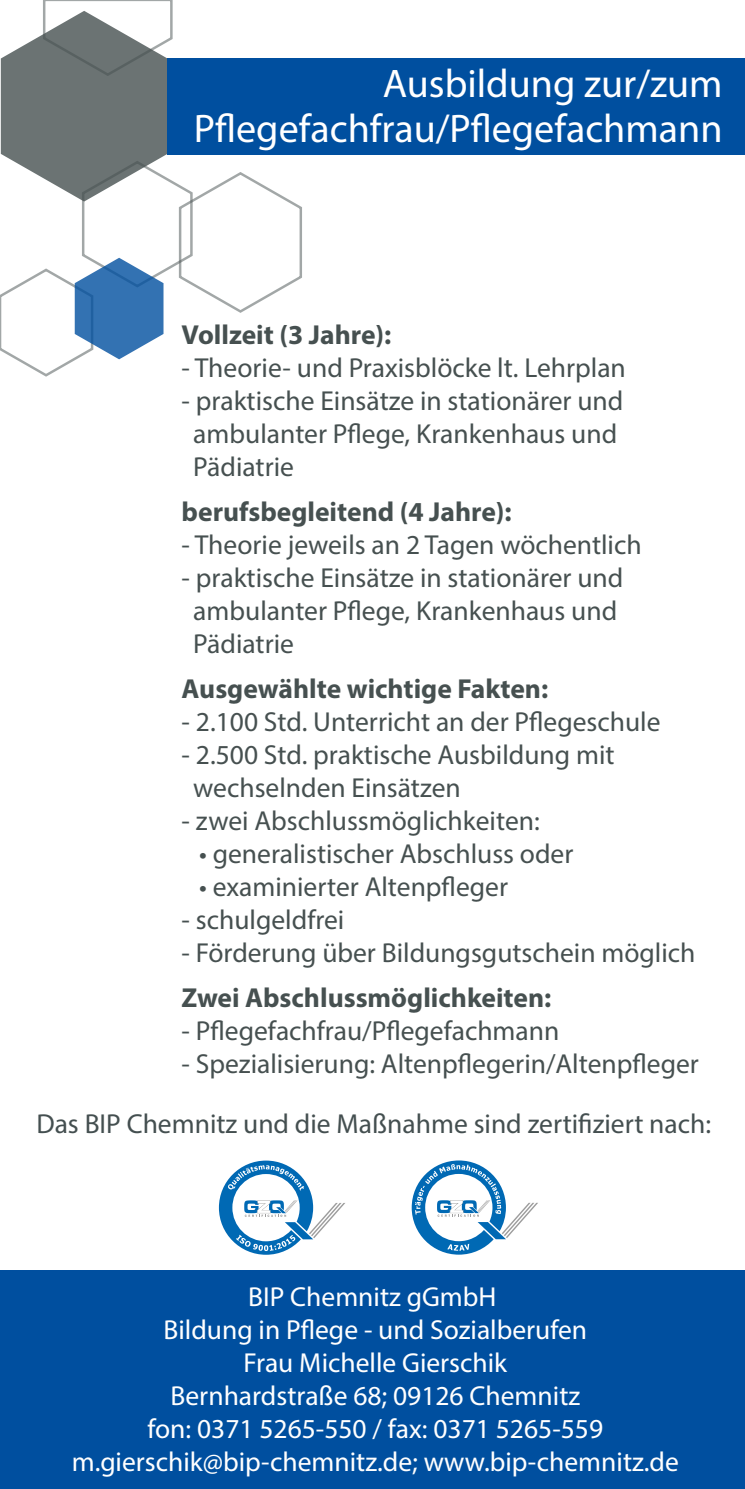
<style>
.page{position:relative;width:745px;height:1489px;background:#fff}
.page>*{position:absolute;margin:0;border:0;box-sizing:border-box;transform-origin:0 0}
.t1{font:40px/45px "Myriad Pro";color:#fff;text-align:right}
.t2{font:27.5px/33px "Myriad Pro";color:#465050}
.t3{font:27.5px/33px "Myriad Pro";color:#fff;text-align:center}
.t4{font:700 27.5px "Myriad Pro";color:#465050}
.t5{font:27.5px "Myriad Pro";color:#444f50}
</style>
<div class="page">
<svg style="left:0;top:0;width:302px;height:376px"></svg>
<div style="left:0;top:1270px;width:744px;height:218px;background:#004f9f"></div>
<div style="left:167px;top:58px;width:577px;height:96px;background:#004f9f"></div>
<svg style="left:219px;top:1160px;width:126px;height:94px"></svg>
<svg style="left:411px;top:1160px;width:127px;height:94px"></svg>
<h1 class="t1" style="left:194px;top:65px;width:530px">Ausbildung zur/zum<br>Pflegefachfrau/Pflegefachmann</h1>
<p class="t4" style="left:181px;top:324px;width:211px">Vollzeit (3 Jahre):</p>
<p class="t2" style="left:181px;top:353px;width:445px">- Theorie- und Praxisblöcke lt. Lehrplan</p>
<p class="t2" style="left:193px;top:386px;width:431px;text-indent:-12px">- praktische Einsätze in stationärer und ambulanter Pflege, Krankenhaus und<br>Pädiatrie</p>
<p class="t4" style="left:181px;top:501px;width:331px">berufsbegleitend (4 Jahre):</p>
<p class="t2" style="left:181px;top:530px;width:461px">- Theorie jeweils an 2 Tagen wöchentlich</p>
<p class="t2" style="left:193px;top:563px;width:431px;text-indent:-12px">- praktische Einsätze in stationärer und ambulanter Pflege, Krankenhaus und<br>Pädiatrie</p>
<p class="t4" style="left:181px;top:678px;width:368px">Ausgewählte wichtige Fakten:</p>
<p class="t2" style="left:181px;top:707px;width:480px">- 2.100 Std. Unterricht an der Pflegeschule</p>
<p class="t2" style="left:193px;top:740px;width:422px;text-indent:-12px">- 2.500 Std. praktische Ausbildung mit wechselnden Einsätzen</p>
<p class="t2" style="left:181px;top:806px;width:359px">- zwei Abschlussmöglichkeiten:</p>
<p class="t2" style="left:199px;top:839px;width:375px">• generalistischer Abschluss oder</p>
<p class="t2" style="left:199px;top:872px;width:310px">• examinierter Altenpfleger</p>
<p class="t2" style="left:181px;top:905px;width:164px">- schulgeldfrei</p>
<p class="t2" style="left:181px;top:938px;width:515px">- Förderung über Bildungsgutschein möglich</p>
<p class="t4" style="left:181px;top:987px;width:371px">Zwei Abschlussmöglichkeiten:</p>
<p class="t2" style="left:181px;top:1016px;width:379px">- Pflegefachfrau/Pflegefachmann</p>
<p class="t2" style="left:181px;top:1049px;width:518px">- Spezialisierung: Altenpflegerin/Altenpfleger</p>
<p class="t5" style="left:36px;top:1113px;width:675px">Das BIP Chemnitz und die Maßnahme sind zertifiziert nach:</p>
<p class="t3" style="left:72px;top:1282px;width:608px">BIP Chemnitz gGmbH<br>Bildung in Pflege - und Sozialberufen<br>Frau Michelle Gierschik<br>Bernhardstraße 68; 09126 Chemnitz<br>fon: 0371 5265-550 / fax: 0371 5265-559 m.gierschik@bip-chemnitz.de; www.bip-chemnitz.de</p>
</div>
